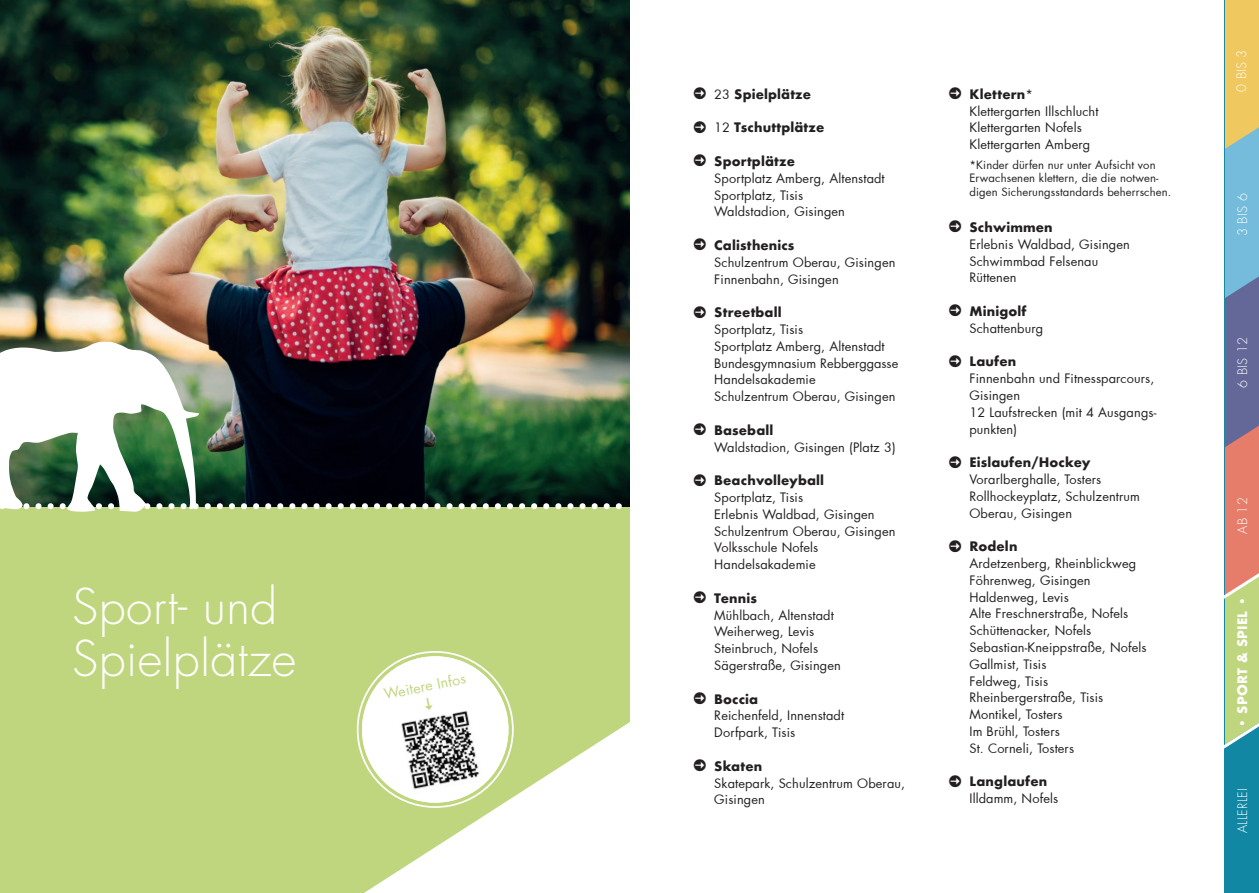
<style>
.page{position:relative;width:1259px;height:893px;background:#fff}
.page>*{position:absolute;margin:0;border:0;box-sizing:border-box;transform-origin:0 0}
.t1{font:300 48px/52.5px "Futura";letter-spacing:.01em;color:#fff}
.t2{font:14.25px "Futura";color:#c0d67e}
.t3{font:300 12.9px "Futura";color:#fff}
.t4{font:12.75px/16.8px "Futura";letter-spacing:.01em;color:#231f20}
.t5{font:700 12.75px "Futura";letter-spacing:.01em;color:#231f20}
.t6{font:300 12.75px "Futura";letter-spacing:.03em;color:#fff}
.t7{font:700 12.75px "Futura";letter-spacing:.02em;color:#fff}
.t8{font:11.25px/13.5px "Futura";letter-spacing:.01em;color:#231f20}
.s1{font-weight:400}
.s2{font-weight:700}
</style>
<div class="page">
<div style="left:0;top:491px;width:629px;height:402px;background:#c0d67e"></div>
<svg style="left:364px;top:721px;width:266px;height:172px;fill:#fff"></svg>
<img style="left:0;top:0;width:629px;height:342px">
<img style="left:0;top:342px;width:629px;height:170px">
<div style="left:1225px;top:0;width:34px;height:893px;background:#1187a4"></div>
<svg style="left:1224px;top:0;width:35px;height:753px;background:#a7a48e"></svg>
<svg style="left:356px;top:651px;width:163px;height:163px"></svg>
<h1 class="t1" style="left:72px;top:580px;width:225px">Sport- und<br>Spielplätze</h1>
<p class="t2" style="left:382px;top:684px;width:84px;rotate:-11deg">Weitere Infos</p>
<p class="t5" style="left:714px;top:85px;width:98px"><span class="s1">23</span> Spielplätze</p>
<p class="t5" style="left:714px;top:118px;width:112px"><span class="s1">12</span> Tschuttplätze</p>
<p class="t5" style="left:714px;top:152px;width:82px">Sportplätze</p>
<p class="t4" style="left:714px;top:169px;width:172px">Sportplatz Amberg, Altenstadt<br>Sportplatz, Tisis<br>Waldstadion, Gisingen</p>
<p class="t5" style="left:714px;top:236px;width:82px">Calisthenics</p>
<p class="t4" style="left:714px;top:253px;width:183px">Schulzentrum Oberau, Gisingen<br>Finnenbahn, Gisingen</p>
<p class="t5" style="left:714px;top:303px;width:69px">Streetball</p>
<p class="t4" style="left:714px;top:321px;width:185px">Sportplatz, Tisis<br>Sportplatz Amberg, Altenstadt<br>Bundesgymnasium Rebberggasse<br>Handelsakademie<br>Schulzentrum Oberau, Gisingen</p>
<p class="t5" style="left:714px;top:421px;width:61px">Baseball</p>
<p class="t4" style="left:714px;top:438px;width:183px">Waldstadion, Gisingen (Platz 3)</p>
<p class="t5" style="left:714px;top:471px;width:111px">Beachvolleyball</p>
<p class="t4" style="left:714px;top:489px;width:183px">Sportplatz, Tisis<br>Erlebnis Waldbad, Gisingen<br>Schulzentrum Oberau, Gisingen<br>Volksschule Nofels<br>Handelsakademie</p>
<p class="t5" style="left:714px;top:589px;width:44px">Tennis</p>
<p class="t4" style="left:714px;top:606px;width:128px">Mühlbach, Altenstadt<br>Weiherweg, Levis<br>Steinbruch, Nofels<br>Sägerstraße, Gisingen</p>
<p class="t5" style="left:714px;top:690px;width:45px">Boccia</p>
<p class="t4" style="left:714px;top:707px;width:131px">Reichenfeld, Innenstadt<br>Dorfpark, Tisis</p>
<p class="t5" style="left:714px;top:757px;width:49px">Skaten</p>
<p class="t4" style="left:714px;top:774px;width:192px">Skatepark, Schulzentrum Oberau,<br>Gisingen</p>
<p class="t4" style="left:969px;top:85px;width:130px"><span class="s2">Klettern</span>*<br>Klettergarten Illschlucht<br>Klettergarten Nofels<br>Klettergarten Amberg</p>
<p class="t8" style="left:969px;top:158px;width:203px">*Kinder dürfen nur unter Aufsicht von<br>Erwachsenen klettern, die die notwen&shy;digen Sicherungsstandards beherrschen.</p>
<p class="t5" style="left:969px;top:218px;width:85px">Schwimmen</p>
<p class="t4" style="left:969px;top:235px;width:162px">Erlebnis Waldbad, Gisingen<br>Schwimmbad Felsenau<br>Rüttenen</p>
<p class="t5" style="left:969px;top:302px;width:59px">Minigolf</p>
<p class="t4" style="left:969px;top:319px;width:75px">Schattenburg</p>
<p class="t5" style="left:969px;top:352px;width:48px">Laufen</p>
<p class="t4" style="left:969px;top:370px;width:188px">Finnenbahn und Fitnessparcours,<br>Gisingen<br>12 Laufstrecken (mit 4 Ausgangs&shy;punkten)</p>
<p class="t5" style="left:969px;top:453px;width:123px">Eislaufen/Hockey</p>
<p class="t4" style="left:969px;top:471px;width:172px">Vorarlberghalle, Tosters<br>Rollhockeyplatz, Schulzentrum<br>Oberau, Gisingen</p>
<p class="t5" style="left:969px;top:537px;width:49px">Rodeln</p>
<p class="t4" style="left:969px;top:555px;width:179px">Ardetzenberg, Rheinblickweg<br>Föhrenweg, Gisingen<br>Haldenweg, Levis<br>Alte Freschnerstraße, Nofels<br>Schüttenacker, Nofels<br>Sebastian-Kneippstraße, Nofels<br>Gallmist, Tisis<br>Feldweg, Tisis<br>Rheinbergerstraße, Tisis<br>Montikel, Tosters<br>Im Brühl, Tosters<br>St. Corneli, Tosters</p>
<p class="t5" style="left:969px;top:772px;width:79px">Langlaufen</p>
<p class="t4" style="left:969px;top:790px;width:90px">Illdamm, Nofels</p>
<p class="t6" style="left:1233px;top:92px;width:43px;rotate:-90deg">0 BIS 3</p>
<p class="t3" style="left:1234px;top:236px;width:45px;rotate:-90deg">3 BIS 6</p>
<p class="t6" style="left:1234px;top:388px;width:53px;rotate:-90deg">6 BIS 12</p>
<p class="t6" style="left:1234px;top:534px;width:38px;rotate:-90deg">AB 12</p>
<p class="t7" style="left:1233px;top:728px;width:133px;rotate:-90deg">• SPORT &amp; SPIEL •</p>
<p class="t6" style="left:1234px;top:833px;width:47px;rotate:-90deg">ALLERLEI</p>
</div>
